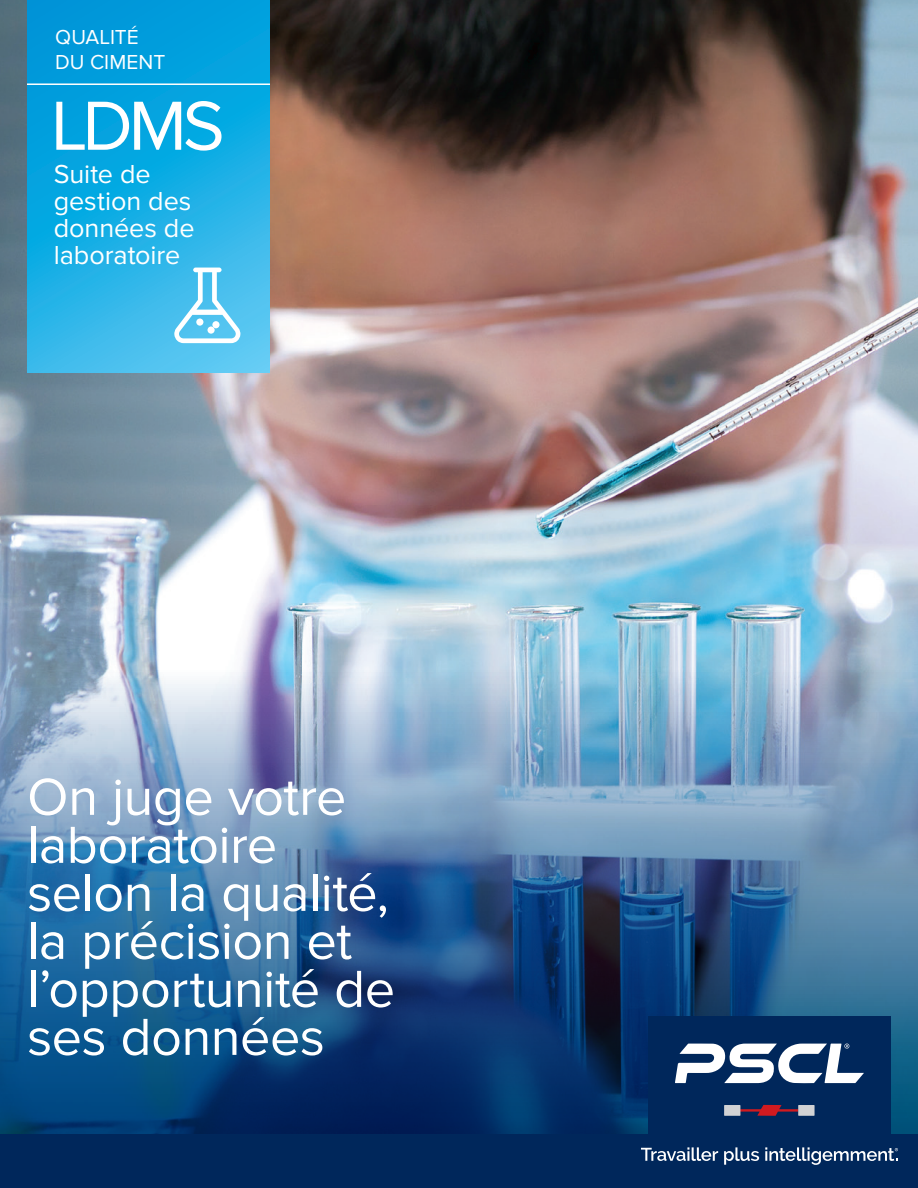
<style>
.page{position:relative;width:918px;height:1188px;background:#fff}
.page>*{position:absolute;margin:0;border:0;box-sizing:border-box;transform-origin:0 0}
.t1{font:72px "Proxima Nova";color:#fff}
.t2{font:54px/48px "Proxima Nova";letter-spacing:-.01em;color:#fff}
.t3{font:27px/27px "Proxima Nova";letter-spacing:-.005em;color:#fff}
.t4{font:21px/25.2px "Proxima Nova";color:#fff}
</style>
<div class="page">
<img style="left:0;top:0;width:918px;height:667px">
<img style="left:0;top:667px;width:918px;height:467px">
<svg style="left:27px;top:0;width:243px;height:373px;background:#18abe3"></svg>
<svg style="left:174px;top:268px;width:66px;height:75px"></svg>
<hr style="left:27px;top:83px;width:243px;height:2px;background:#fff">
<div style="left:0;top:1134px;width:918px;height:54px;background:#00275b"></div>
<div style="left:648px;top:1017px;width:243px;height:127px;background:#00275b"></div>
<svg style="left:724px;top:1105px;width:91px;height:11px"></svg>
<svg style="left:675px;top:1044px;width:189px;height:39px"></svg>
<svg style="left:641px;top:1147px;width:77px;height:14px"></svg>
<svg style="left:724px;top:1147px;width:35px;height:18px"></svg>
<svg style="left:765px;top:1147px;width:133px;height:18px"></svg>
<p class="t4" style="left:55px;top:24px;width:112px">QUALITÉ<br>DU CIMENT</p>
<h1 class="t1" style="left:51px;top:84px;width:176px">LDMS</h1>
<p class="t3" style="left:54px;top:161px;width:142px">Suite de gestion des données de laboratoire</p>
<p class="t2" style="left:27px;top:774px;width:369px">On juge votre laboratoire selon la qualité, la précision et l’opportunité de ses données</p>
</div>
